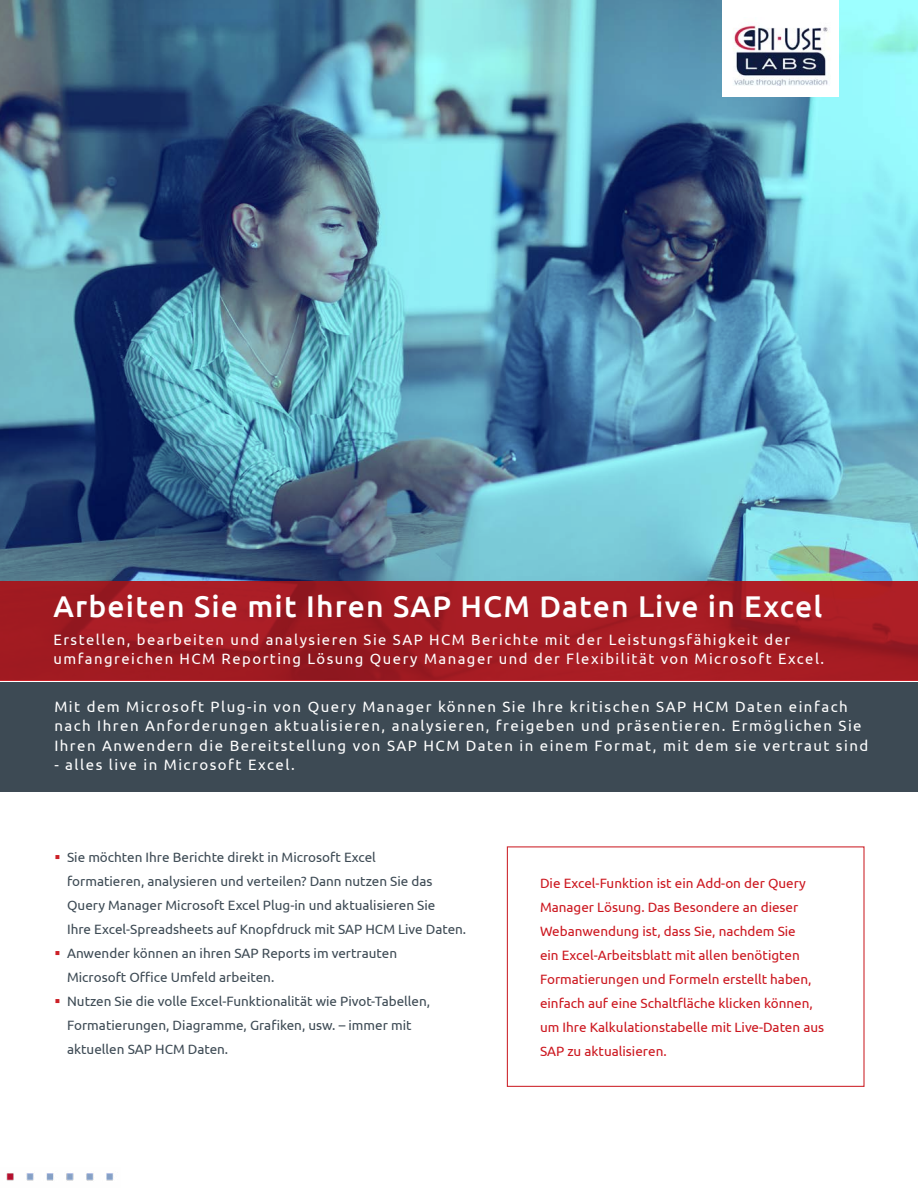
<style>
.page{position:relative;width:918px;height:1188px;background:#fff}
.page>*{position:absolute;margin:0;border:0;box-sizing:border-box;transform-origin:0 0}
.t1{font:500 30px "Ubuntu";letter-spacing:.04em;color:#fff}
.t2{font:15px/19.5px "Ubuntu";letter-spacing:.1em;color:#fff}
.t3{font:13.5px/24px "Ubuntu";color:#3d4a54}
.t4{font:13.5px/24px "Ubuntu";color:#cc171f}
.s1{color:#cc2027}
</style>
<div class="page">
<img style="left:0;top:0;width:918px;height:581px">
<svg style="left:0;top:679px;width:918px;height:2px;background:#b71e25"></svg>
<svg style="left:0;top:581px;width:918px;height:98px;background:#a31b22"></svg>
<div style="left:0;top:682px;width:918px;height:110px;background:#3d4a54"></div>
<div style="left:723px;top:0;width:116px;height:97px;background:#fff"></div>
<img style="left:733px;top:25px;width:95px;height:61px">
<img style="left:6px;top:1173px;width:108px;height:8px">
<div style="left:507px;top:846px;width:358px;height:241px;border:1px solid #cc2027"></div>
<h1 class="t1" style="left:53px;top:588px;width:770px">Arbeiten Sie mit Ihren SAP HCM Daten Live in Excel</h1>
<p class="t2" style="left:53px;top:629px;width:772px">Erstellen, bearbeiten und analysieren Sie SAP HCM Berichte mit der Leistungsfähigkeit der umfangreichen HCM Reporting Lösung Query Manager und der Flexibilität von Microsoft Excel.</p>
<p class="t2" style="left:54px;top:696px;width:816px">Mit dem Microsoft Plug-in von Query Manager können Sie Ihre kritischen SAP HCM Daten einfach nach Ihren Anforderungen aktualisieren, analysieren, freigeben und präsentieren. Ermöglichen Sie<br>Ihren Anwendern die Bereitstellung von SAP HCM Daten in einem Format, mit dem sie vertraut sind</p>
<p class="t2" style="left:54px;top:755px;width:242px">- alles live in Microsoft Excel.</p>
<p class="t3" style="left:67px;top:845px;width:401px;text-indent:-13px"><span class="s1">▪</span> Sie möchten Ihre Berichte direkt in Microsoft Excel<br>formatieren, analysieren und verteilen? Dann nutzen Sie das Query Manager Microsoft Excel Plug-in und aktualisieren Sie<br>Ihre Excel-Spreadsheets auf Knopfdruck mit SAP HCM Live Daten.</p>
<p class="t3" style="left:67px;top:941px;width:332px;text-indent:-13px"><span class="s1">▪</span> Anwender können an ihren SAP Reports im vertrauten<br>Microsoft Office Umfeld arbeiten.</p>
<p class="t3" style="left:67px;top:989px;width:365px;text-indent:-13px"><span class="s1">▪</span> Nutzen Sie die volle Excel-Funktionalität wie Pivot-Tabellen,<br>Formatierungen, Diagramme, Grafiken, usw. – immer mit aktuellen SAP HCM Daten.</p>
<p class="t4" style="left:540px;top:871px;width:286px">Die Excel-Funktion ist ein Add-on der Query Manager Lösung. Das Besondere an dieser Webanwendung ist, dass Sie, nachdem Sie<br>ein Excel-Arbeitsblatt mit allen benötigten Formatierungen und Formeln erstellt haben, einfach auf eine Schaltfläche klicken können, um Ihre Kalkulationstabelle mit Live-Daten aus SAP zu aktualisieren.</p>
</div>
